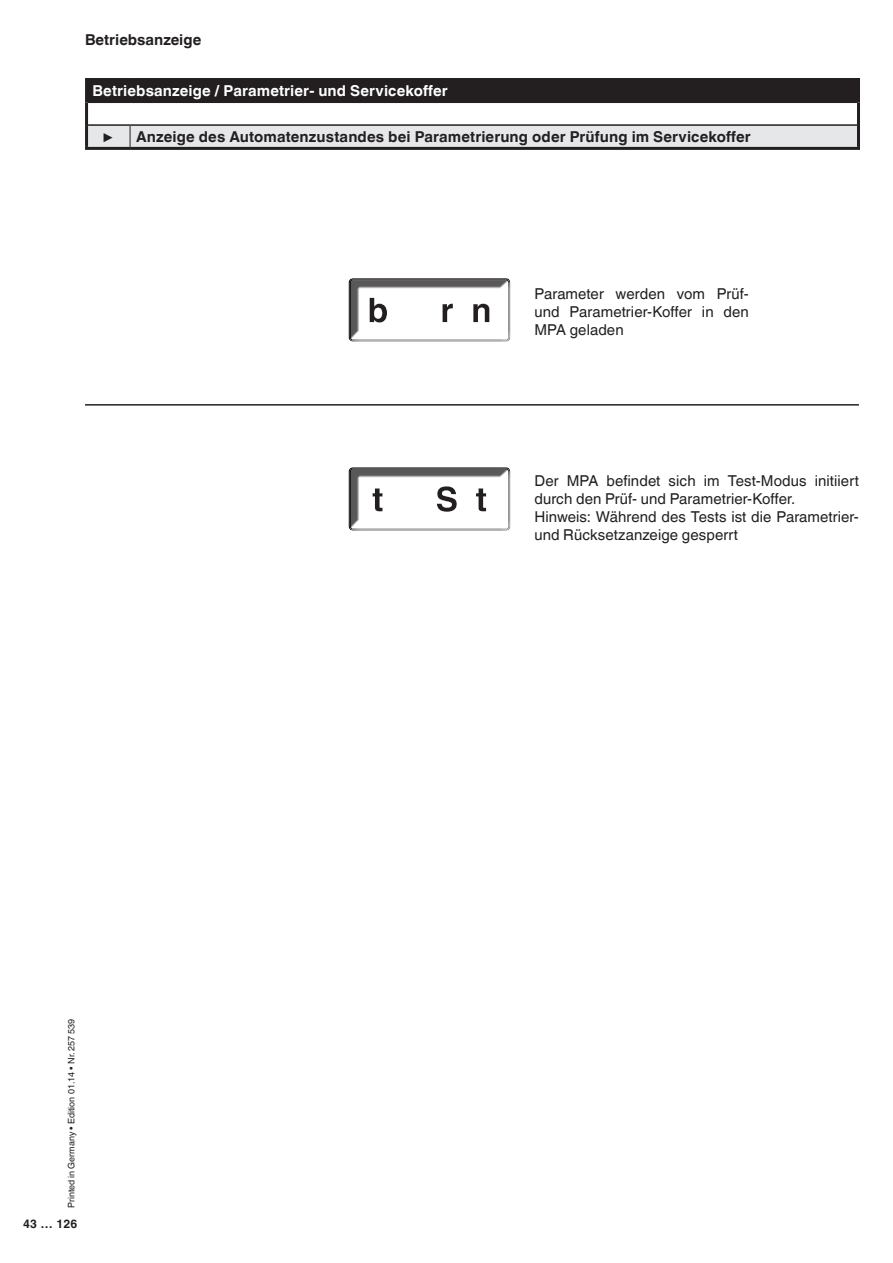
<style>
.page{position:relative;width:893px;height:1263px;background:#fff}
.page>*{position:absolute;margin:0;border:0;box-sizing:border-box;transform-origin:0 0}
.t1{font:15px/18px "Helvetica World";letter-spacing:.005em;color:#231f20}
._2-Ebene-Überschrift{font:700 15px "Helvetica World";letter-spacing:.01em;color:#231f20}
.t2{font:700 15px "Helvetica World";letter-spacing:.01em;color:#fff}
.t3{font:700 12px "Helvetica World";color:#231f20}
.t4{font:9px "Helvetica World";color:#231f20}
</style>
<div class="page">
<div style="left:348px;top:277px;width:165px;height:66px;background:#231f20;opacity:.75"></div>
<div style="left:87px;top:80px;width:771px;height:22px;background:#231f20"></div>
<hr style="left:85px;top:78px;width:45px;height:3px;background:#231f20">
<hr style="left:85px;top:81px;width:3px;height:21px;background:#231f20">
<hr style="left:130px;top:78px;width:730px;height:3px;background:#231f20">
<hr style="left:857px;top:81px;width:3px;height:21px;background:#231f20">
<hr style="left:85px;top:102px;width:3px;height:23px;background:#231f20">
<hr style="left:857px;top:102px;width:3px;height:23px;background:#231f20">
<hr style="left:85px;top:125px;width:3px;height:22px;background:#231f20">
<hr style="left:857px;top:125px;width:3px;height:22px;background:#231f20">
<hr style="left:85px;top:147px;width:45px;height:3px;background:#231f20">
<hr style="left:130px;top:147px;width:730px;height:3px;background:#231f20">
<hr style="left:88px;top:102px;width:42px;height:1px;background:#231f20">
<hr style="left:130px;top:102px;width:727px;height:1px;background:#231f20">
<hr style="left:88px;top:124px;width:42px;height:2px;background:#231f20">
<hr style="left:130px;top:124px;width:727px;height:2px;background:#231f20">
<svg style="left:87px;top:125px;width:771px;height:23px;background:#d4d5d7"></svg>
<div style="left:348px;top:466px;width:165px;height:66px;background:#231f20;opacity:.75"></div>
<hr style="left:85px;top:404px;width:774px;height:2px;background:#231f20">
<p class="_2-Ebene-Überschrift" style="left:85px;top:31px;width:118px">Betriebsanzeige</p>
<p class="t2" style="left:93px;top:82px;width:357px">Betriebsanzeige / Parametrier- und Servicekoffer</p>
<p class="_2-Ebene-Überschrift" style="left:102px;top:128px;width:14px">▶</p>
<p class="_2-Ebene-Überschrift" style="left:136px;top:128px;width:616px">Anzeige des Automatenzustandes bei Parametrierung oder Prüfung im Servicekoffer</p>
<p class="t1" style="left:534px;top:285px;width:216px;text-align:justify">Parameter werden vom Prüf&shy;und Parametrier-Koffer in den MPA geladen</p>
<p class="t1" style="left:534px;top:472px;width:326px">Der MPA befindet sich im Test-Modus initiiert durch den Prüf- und Parametrier-Koffer.</p>
<p class="t1" style="left:534px;top:508px;width:326px">Hinweis: Während des Tests ist die Parametrier&shy;und Rücksetzanzeige gesperrt</p>
<p class="t4" style="left:66px;top:1208px;width:191px;rotate:-90deg">Printed in Germany • Edition 01.14 • Nr. 257 539</p>
<p class="t3" style="left:23px;top:1217px;width:56px">43 … 126</p>
</div>
